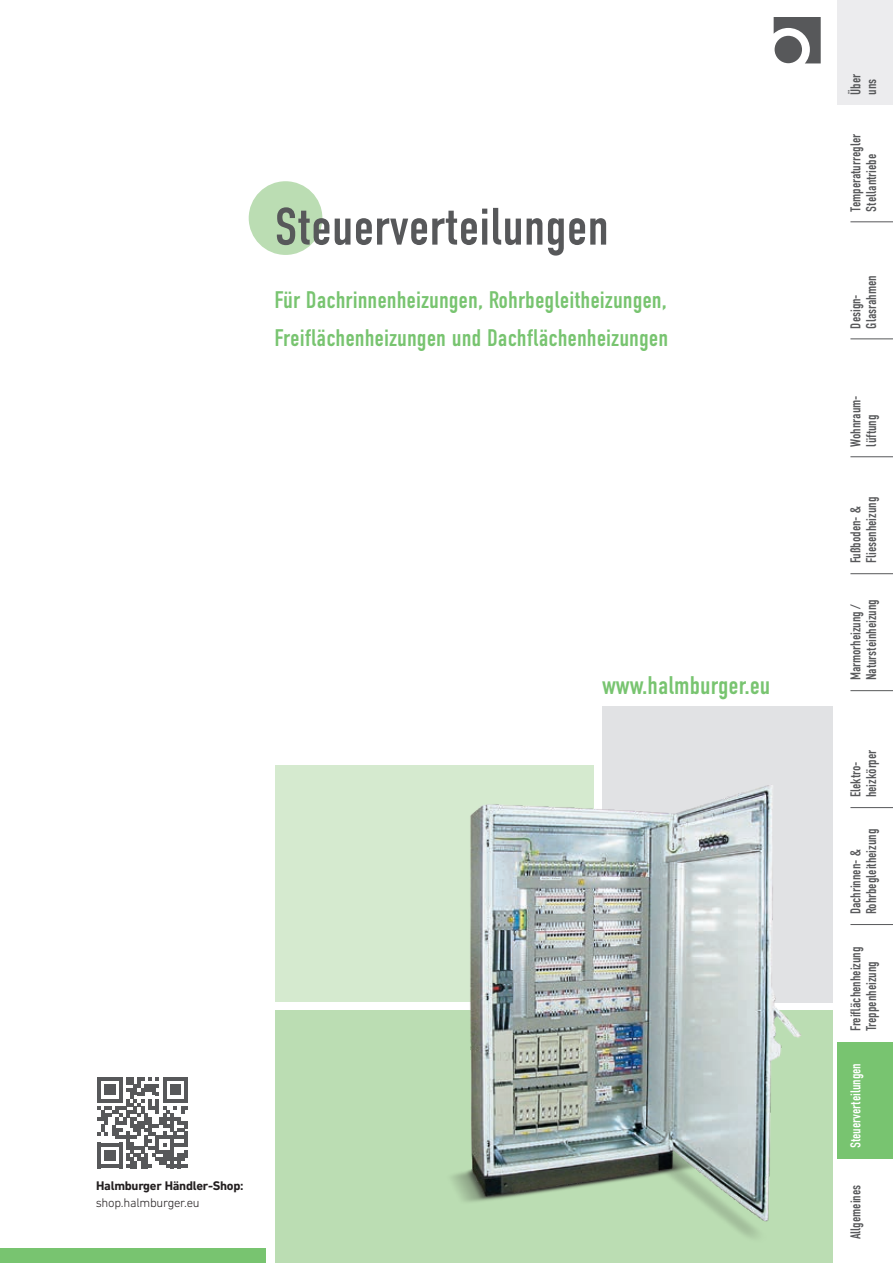
<style>
.page{position:relative;width:893px;height:1263px;background:#fff}
.page>*{position:absolute;margin:0;border:0;box-sizing:border-box;transform-origin:0 0}
.t1{font:52.5px "DIN Condensed";color:#57585a}
.t2{font:25.5px "DIN Condensed";color:#78c470}
.t3{font:24px/38.1px "DIN Condensed";color:#78c470}
.t4{font:14.25px/15.8px "DIN Condensed";letter-spacing:-.005em;color:#57585a;scale:.95 1}
.t5{font:14.25px "DIN Condensed";letter-spacing:-.005em;color:#fff;scale:.95 1}
.t6{font:700 12.75px "DIN Next LT Pro";letter-spacing:-.02em;color:#231f20}
.t7{font:300 12.75px "DIN Next LT Pro";letter-spacing:-.02em;color:#231f20}
</style>
<div class="page">
<svg style="left:774px;top:17px;width:47px;height:46px"></svg>
<div style="left:775px;top:36px;width:27px;height:27px;background:#57585a;border-radius:50%"></div>
<div style="left:275px;top:1010px;width:612px;height:253px;background:#bbddb3"></div>
<div style="left:602px;top:706px;width:248px;height:296px;background:#e1e2e4"></div>
<div style="left:275px;top:765px;width:319px;height:237px;background:#d5eacf"></div>
<div style="left:0;top:1248px;width:266px;height:15px;background:#78c470"></div>
<img style="left:451px;top:785px;width:382px;height:453px">
<div style="left:833px;top:0;width:60px;height:1263px;background:#fff"></div>
<div style="left:838px;top:0;width:55px;height:105px;background:#ececee"></div>
<div style="left:838px;top:1042px;width:55px;height:117px;background:#78c470"></div>
<hr style="left:850px;top:338px;width:43px;height:1px;background:#57585a">
<hr style="left:850px;top:456px;width:43px;height:1px;background:#57585a">
<hr style="left:850px;top:573px;width:43px;height:1px;background:#57585a">
<hr style="left:850px;top:690px;width:43px;height:1px;background:#57585a">
<hr style="left:850px;top:807px;width:43px;height:1px;background:#57585a">
<hr style="left:850px;top:924px;width:43px;height:1px;background:#57585a">
<hr style="left:850px;top:221px;width:43px;height:1px;background:#57585a">
<div style="left:249px;top:181px;width:73px;height:74px;background:#bbddb3;border-radius:50%"></div>
<svg style="left:97px;top:1077px;width:91px;height:91px"></svg>
<h1 class="t1" style="left:274px;top:197px;width:336px">Steuerverteilungen</h1>
<h3 class="t3" style="left:275px;top:281px;width:395px">Für Dachrinnenheizungen, Rohrbegleitheizungen,<br>Freiflächenheizungen und Dachflächenheizungen</h3>
<h2 class="t2" style="left:602px;top:671px;width:170px">www.halmburger.eu</h2>
<p class="t6" style="left:96px;top:1178px;width:149px">Halmburger Händler-Shop:</p>
<p class="t7" style="left:96px;top:1196px;width:106px">shop.halmburger.eu</p>
<p class="t4" style="left:848px;top:95px;width:23px;rotate:-90deg">Über uns</p>
<p class="t4" style="left:848px;top:212px;width:83px;rotate:-90deg">Temperaturregler<br>Stellantriebe</p>
<p class="t4" style="left:848px;top:328px;width:57px;rotate:-90deg">Design-<br>Glasrahmen</p>
<p class="t4" style="left:848px;top:446px;width:55px;rotate:-90deg">Wohnraum&shy;lüftung</p>
<p class="t4" style="left:848px;top:563px;width:72px;rotate:-90deg">Fußboden- &amp;<br>Fliesenheizung</p>
<p class="t4" style="left:848px;top:680px;width:87px;rotate:-90deg">Marmorheizung /<br>Natursteinheizung</p>
<p class="t4" style="left:848px;top:797px;width:52px;rotate:-90deg">Elektro&shy;heizkörper</p>
<p class="t4" style="left:848px;top:914px;width:91px;rotate:-90deg">Dachrinnen- &amp;<br>Rohrbegleitheizung</p>
<p class="t4" style="left:848px;top:1031px;width:91px;rotate:-90deg">Freiflächenheizung<br>Treppenheizung</p>
<p class="t5" style="left:848px;top:1148px;width:91px;rotate:-90deg">Steuerverteilungen</p>
<p class="t4" style="left:848px;top:1239px;width:59px;rotate:-90deg">Allgemeines</p>
</div>
